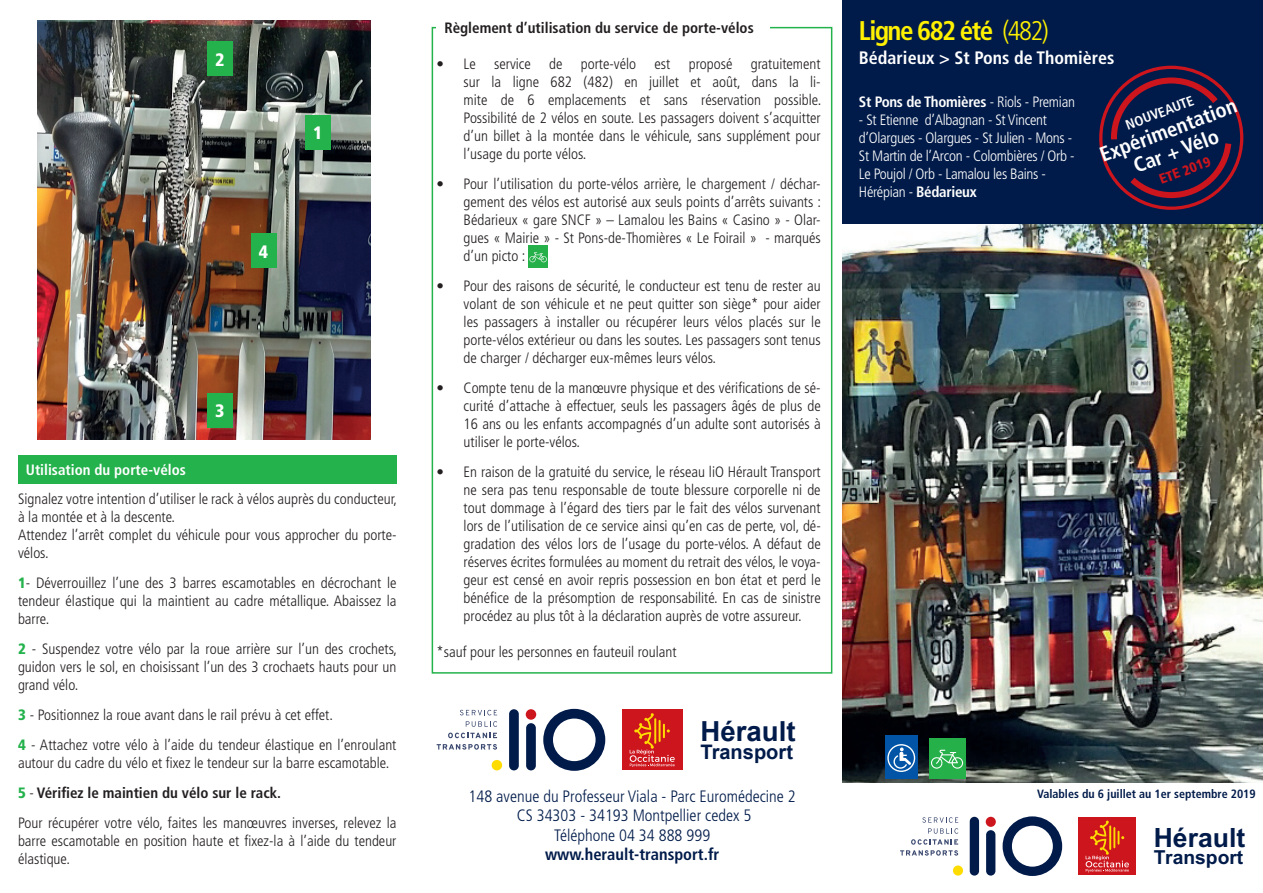
<style>
.page{position:relative;width:1263px;height:893px;background:#fff}
.page>*{position:absolute;margin:0;border:0;box-sizing:border-box;transform-origin:0 0}
.t1{font:700 27.6px "Arial";color:#001b4a}
.t2{font:700 condensed 27px "Frutiger LT Std";letter-spacing:-.06em;color:#fff101}
.t3{font:700 26.55px "Arial";color:#001b4a}
.t4{font:700 condensed 20.85px/22px "Frutiger LT Std";color:#fff;text-align:center}
.t5{font:700 20.1px "Arial";color:#001b4a}
.t6{font:700 19.2px "Arial";color:#001b4a}
.t7{font:700 condensed 18px "Frutiger LT Std";color:#fff}
.t8{font:900 condensed 18px "Frutiger LT Std";color:#fff}
.t9{font:300 condensed 16.5px/19.5px "Frutiger LT Std";color:#001b4a;text-align:center}
.t10{font:700 condensed 16.5px "Frutiger LT Std";color:#001b4a}
.t11{font:300 condensed 15px/18px "Frutiger LT Std";color:#231f20;text-align:justify}
.t12{font:300 condensed 15px/18px "Frutiger LT Std";letter-spacing:-.02em;color:#fff}
.t13{font:700 condensed 15px "Frutiger LT Std";color:#231f20}
.t14{font:700 condensed 15px "Frutiger LT Std";letter-spacing:-.02em;color:#fff}
.t15{font:700 condensed 15px "Frutiger LT Std";color:#fff}
.t16{font:700 condensed 13.95px "Frutiger LT Std";color:#fff}
.t17{font:900 condensed 13.95px "Frutiger LT Std";color:#cd151d}
.t18{font:700 condensed 12px "Frutiger LT Std";color:#001b4a}
.s1{font-weight:900;color:#23b24b}
.s2{font-weight:700}
.s3{font-weight:300}
</style>
<div class="page">
<img style="left:842px;top:224px;width:421px;height:558px">
<div style="left:842px;top:0;width:421px;height:224px;background:#001b4a"></div>
<div style="left:885px;top:736px;width:33px;height:43px;background:#0154a6"></div>
<svg style="left:887px;top:744px;width:29px;height:28px"></svg>
<div style="left:1078px;top:817px;width:58px;height:58px;background:#cd151d"></div>
<svg style="left:1086px;top:821px;width:43px;height:51px"></svg>
<svg style="left:900px;top:817px;width:58px;height:39px"></svg>
<svg style="left:1002px;top:816px;width:60px;height:60px"></svg>
<div style="left:970px;top:817px;width:9px;height:59px;background:#001b4a;border-radius:5px"></div>
<div style="left:986px;top:830px;width:9px;height:46px;background:#001b4a;border-radius:5px"></div>
<div style="left:986px;top:817px;width:10px;height:10px;background:#cd151d;border-radius:50%"></div>
<div style="left:953px;top:865px;width:10px;height:11px;background:#ffdc01;border-radius:50%"></div>
<div style="left:929px;top:738px;width:36px;height:41px;background:#26b04a"></div>
<svg style="left:931px;top:750px;width:32px;height:19px"></svg>
<svg style="left:1099px;top:66px;width:145px;height:144px"></svg>
<div style="left:432px;top:27px;width:400px;height:647px;border:2px solid #23b24b"></div>
<div style="left:437px;top:13px;width:333px;height:34px;background:#fff"></div>
<div style="left:18px;top:455px;width:378px;height:29px;background:#23b24b"></div>
<img style="left:37px;top:20px;width:334px;height:419px">
<div style="left:305px;top:115px;width:25px;height:34px;background:#23b24b"></div>
<div style="left:207px;top:42px;width:26px;height:34px;background:#23b24b"></div>
<div style="left:207px;top:393px;width:26px;height:34px;background:#23b24b"></div>
<div style="left:251px;top:234px;width:25px;height:34px;background:#23b24b"></div>
<div style="left:528px;top:246px;width:20px;height:22px;background:#26b04a"></div>
<svg style="left:529px;top:252px;width:18px;height:10px"></svg>
<div style="left:622px;top:710px;width:60px;height:60px;background:#cd151d"></div>
<svg style="left:630px;top:713px;width:45px;height:54px"></svg>
<svg style="left:448px;top:733px;width:49px;height:5px"></svg>
<svg style="left:437px;top:744px;width:60px;height:6px"></svg>
<svg style="left:460px;top:710px;width:37px;height:5px"></svg>
<svg style="left:466px;top:721px;width:31px;height:6px"></svg>
<svg style="left:543px;top:709px;width:62px;height:62px"></svg>
<div style="left:509px;top:709px;width:10px;height:61px;background:#001b4a;border-radius:5px"></div>
<div style="left:526px;top:723px;width:10px;height:47px;background:#001b4a;border-radius:5px"></div>
<div style="left:526px;top:709px;width:10px;height:11px;background:#cd151d;border-radius:50%"></div>
<div style="left:492px;top:760px;width:10px;height:10px;background:#ffdc01;border-radius:50%"></div>
<p class="t8" style="left:215px;top:48px;width:11px">2</p>
<p class="t8" style="left:259px;top:241px;width:11px">4</p>
<p class="t8" style="left:313px;top:122px;width:11px">1</p>
<p class="t8" style="left:215px;top:400px;width:11px">3</p>
<p class="t15" style="left:26px;top:461px;width:162px">Utilisation du porte-vélos</p>
<p class="t11" style="left:18px;top:490px;width:380px;text-align:left">Signalez votre intention d’utiliser le rack à vélos auprès du conducteur, à la montée et à la descente.<br>Attendez l’arrêt complet du véhicule pour vous approcher du porte&shy;vélos.</p>
<p class="t11" style="left:18px;top:574px;width:380px"><span class="s1">1</span>- Déverrouillez l’une des 3 barres escamotables en décrochant le tendeur élastique qui la maintient au cadre métallique. Abaissez la barre.</p>
<p class="t11" style="left:18px;top:640px;width:380px"><span class="s1">2</span> - Suspendez votre vélo par la roue arrière sur l’un des crochets, guidon vers le sol, en choisissant l’un des 3 crochaets hauts pour un grand vélo.</p>
<p class="t11" style="left:18px;top:700px;width:380px;line-height:30px"><span class="s1">3</span> - Positionnez la roue avant dans le rail prévu à cet effet.<br><span class="s1">4</span> - Attachez votre vélo à l’aide du tendeur élastique en l’enroulant</p>
<p class="t11" style="left:18px;top:748px;width:380px;line-height:30px;text-align:left">autour du cadre du vélo et fixez le tendeur sur la barre escamotable.<br><span class="s1">5</span> - <span class="s2">Vérifiez le maintien du vélo sur le rack.<br></span>Pour récupérer votre vélo, faites les manœuvres inverses, relevez la</p>
<p class="t11" style="left:18px;top:832px;width:380px">barre escamotable en position haute et fixez-la à l’aide du tendeur élastique.</p>
<p class="t13" style="left:444px;top:18px;width:311px">Règlement d’utilisation du service de porte-vélos</p>
<p class="t11" style="left:464px;top:55px;width:359px;text-indent:-27px">• Le service de porte-vélo est proposé gratuitement sur la ligne 682 (482) en juillet et août, dans la li&shy;mite de 6 emplacements et sans réservation possible.<br>Possibilité de 2 vélos en soute. Les passagers doivent s’acquitter d’un billet à la montée dans le véhicule, sans supplément pour l’usage du porte vélos.</p>
<p class="t11" style="left:464px;top:175px;width:359px;text-indent:-27px">• Pour l’utilisation du porte-vélos arrière, le chargement / déchar&shy;gement des vélos est autorisé aux seuls points d’arrêts suivants :<br>Bédarieux « gare SNCF » – Lamalou les Bains « Casino » - Olar&shy;gues « Mairie » - St Pons-de-Thomières « Le Foirail » - marqués d’un picto :</p>
<p class="t11" style="left:464px;top:277px;width:359px;text-indent:-27px">• Pour des raisons de sécurité, le conducteur est tenu de rester au volant de son véhicule et ne peut quitter son siège* pour aider les passagers à installer ou récupérer leurs vélos placés sur le porte-vélos extérieur ou dans les soutes. Les passagers sont tenus de charger / décharger eux-mêmes leurs vélos.</p>
<p class="t11" style="left:464px;top:379px;width:359px;text-indent:-27px">• Compte tenu de la manœuvre physique et des vérifications de sé&shy;curité d’attache à effectuer, seuls les passagers âgés de plus de 16 ans ou les enfants accompagnés d’un adulte sont autorisés à utiliser le porte-vélos.</p>
<p class="t11" style="left:464px;top:463px;width:359px;text-indent:-27px">• En raison de la gratuité du service, le réseau liO Hérault Transport ne sera pas tenu responsable de toute blessure corporelle ni de tout dommage à l’égard des tiers par le fait des vélos survenant lors de l’utilisation de ce service ainsi qu’en cas de perte, vol, dé&shy;gradation des vélos lors de l’usage du porte-vélos. A défaut de réserves écrites formulées au moment du retrait des vélos, le voya&shy;geur est censé en avoir repris possession en bon état et perd le bénéfice de la présomption de responsabilité. En cas de sinistre procédez au plus tôt à la déclaration auprès de votre assureur.</p>
<p class="t11" style="left:437px;top:643px;width:241px">*sauf pour les personnes en fauteuil roulant</p>
<h1 class="t1" style="left:700px;top:711px;width:97px">Hérault</h1>
<h3 class="t5" style="left:700px;top:737px;width:94px">Transport</h3>
<p class="t9" style="left:469px;top:786px;width:329px">148 avenue du Professeur Viala - Parc Euromédecine 2<br>CS 34303 - 34193 Montpellier cedex 5<br>Téléphone 04 34 888 999</p>
<p class="t10" style="left:545px;top:845px;width:176px">www.herault-transport.fr</p>
<h2 class="t2" style="left:859px;top:15px;width:191px">Ligne 682 été <span class="s3">(482)</span></h2>
<p class="t7" style="left:859px;top:48px;width:257px">Bédarieux &gt; St Pons de Thomières</p>
<p class="t14" style="left:859px;top:93px;width:218px">St Pons de Thomières <span class="s3">- Riols - Premian</span></p>
<p class="t12" style="left:859px;top:111px;width:217px">- St Etienne d’Albagnan - St Vincent d’Olargues - Olargues - St Julien - Mons - St Martin de l’Arcon - Colombières / Orb - Le Poujol / Orb - Lamalou les Bains - Hérépian - <span class="s2">Bédarieux</span></p>
<p class="t16" style="left:1123px;top:118px;width:73px;rotate:-21deg">NOUVEAUTE</p>
<h3 class="t4" style="left:1097px;top:146px;width:146px;rotate:-21deg">Expérimentation<br>Car + Vélo</h3>
<p class="t17" style="left:1157px;top:172px;width:55px;rotate:-21deg">ETE 2019</p>
<p class="t18" style="left:1037px;top:787px;width:220px">Valables du 6 juillet au 1er septembre 2019</p>
<h3 class="t3" style="left:1154px;top:820px;width:93px">Hérault</h3>
<p class="t6" style="left:1154px;top:845px;width:91px">Transport</p>
</div>
